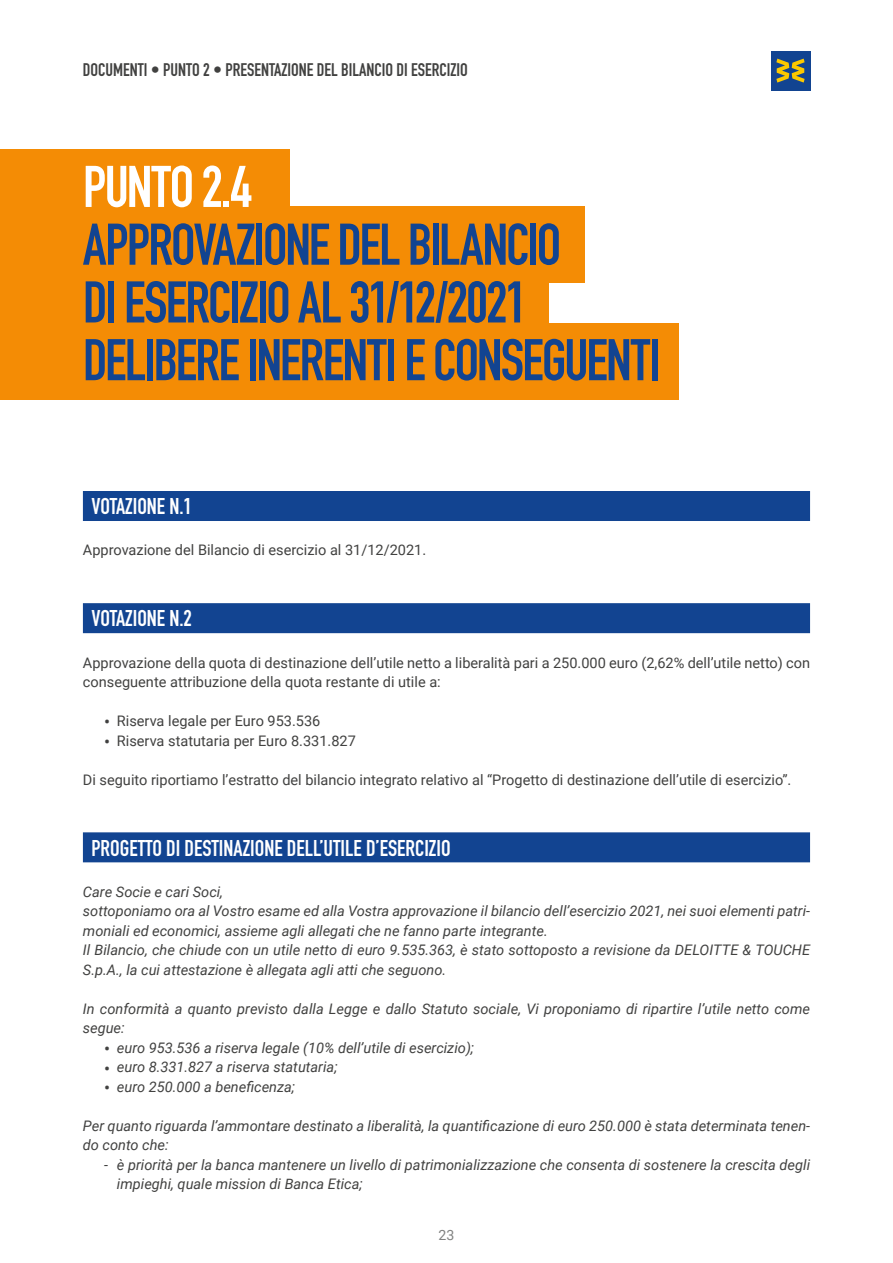
<style>
.page{position:relative;width:893px;height:1263px;background:#fff}
.page>*{position:absolute;margin:0;border:0;box-sizing:border-box;transform-origin:0 0}
.t1{font:57.75px/57.8px "DIN Engschrift Std";letter-spacing:-.035em;color:#124491}
.t2{font:57.75px "DIN Engschrift Std";letter-spacing:-.025em;color:#fff}
.t3{font:22.5px "DIN Engschrift Std";color:#fff}
.t4{font:18px "DIN Engschrift Std";color:#414140}
.t5{font:italic 14.55px/19.5px "Roboto";color:#414140}
.t6{font:14.55px/19.5px "Roboto";color:#414140}
.t7{font:14.1px "Roboto";color:#818281}
.s1{font-size:18px}
.s2{font-style:normal;font-size:18px}
</style>
<div class="page">
<div style="left:771px;top:51px;width:39px;height:39px;background:#124491"></div>
<svg style="left:776px;top:59px;width:29px;height:24px"></svg>
<div style="left:0;top:207px;width:584px;height:76px;background:#f48c05"></div>
<div style="left:0;top:263px;width:549px;height:76px;background:#f48c05"></div>
<div style="left:0;top:323px;width:678px;height:77px;background:#f48c05"></div>
<div style="left:0;top:149px;width:289px;height:76px;background:#f48c05"></div>
<div style="left:83px;top:491px;width:727px;height:30px;background:#124491"></div>
<div style="left:83px;top:603px;width:727px;height:30px;background:#124491"></div>
<div style="left:83px;top:832px;width:727px;height:30px;background:#124491"></div>
<p class="t4" style="left:83px;top:59px;width:386px">DOCUMENTI • PUNTO 2 • PRESENTAZIONE DEL BILANCIO DI ESERCIZIO</p>
<h1 class="t2" style="left:83px;top:153px;width:171px">PUNTO 2.4</h1>
<h1 class="t1" style="left:83px;top:216px;width:579px">APPROVAZIONE DEL BILANCIO<br>DI ESERCIZIO AL 31/12/2021<br>DELIBERE INERENTI E CONSEGUENTI</h1>
<h2 class="t3" style="left:91px;top:493px;width:102px">VOTAZIONE N.1</h2>
<p class="t6" style="left:83px;top:540px;width:345px">Approvazione del Bilancio di esercizio al 31/12/2021.</p>
<h2 class="t3" style="left:91px;top:605px;width:102px">VOTAZIONE N.2</h2>
<p class="t6" style="left:83px;top:652px;width:729px">Approvazione della quota di destinazione dell’utile netto a liberalità pari a 250.000 euro (2,62% dell’utile netto) con conseguente attribuzione della quota restante di utile a:</p>
<p class="t6" style="left:104px;top:711px;width:218px"><span class="s1">•</span> Riserva legale per Euro 953.536</p>
<p class="t6" style="left:104px;top:730px;width:253px"><span class="s1">•</span> Riserva statutaria per Euro 8.331.827</p>
<p class="t6" style="left:83px;top:769px;width:710px">Di seguito riportiamo l’estratto del bilancio integrato relativo al “Progetto di destinazione dell’utile di esercizio”.</p>
<h2 class="t3" style="left:91px;top:834px;width:361px">PROGETTO DI DESTINAZIONE DELL’UTILE D’ESERCIZIO</h2>
<p class="t5" style="left:83px;top:881px;width:729px">Care Socie e cari Soci,<br>sottoponiamo ora al Vostro esame ed alla Vostra approvazione il bilancio dell’esercizio 2021, nei suoi elementi patri&shy;moniali ed economici, assieme agli allegati che ne fanno parte integrante.<br>Il Bilancio, che chiude con un utile netto di euro 9.535.363, è stato sottoposto a revisione da DELOITTE &amp; TOUCHE S.p.A., la cui attestazione è allegata agli atti che seguono.</p>
<p class="t5" style="left:83px;top:998px;width:729px">In conformità a quanto previsto dalla Legge e dallo Statuto sociale, Vi proponiamo di ripartire l’utile netto come segue:</p>
<p class="t5" style="left:104px;top:1037px;width:371px"><span class="s2">•</span> euro 953.536 a riserva legale (10% dell’utile di esercizio);</p>
<p class="t5" style="left:104px;top:1057px;width:235px"><span class="s2">•</span> euro 8.331.827 a riserva statutaria;</p>
<p class="t5" style="left:104px;top:1076px;width:192px"><span class="s2">•</span> euro 250.000 a beneficenza;</p>
<p class="t5" style="left:83px;top:1115px;width:729px">Per quanto riguarda l’ammontare destinato a liberalità, la quantificazione di euro 250.000 è stata determinata tenen&shy;do conto che:</p>
<p class="t5" style="left:117px;top:1154px;width:695px;text-indent:-13px">- è priorità per la banca mantenere un livello di patrimonializzazione che consenta di sostenere la crescita degli impieghi, quale mission di Banca Etica;</p>
<p class="t7" style="left:439px;top:1224px;width:17px">23</p>
</div>
